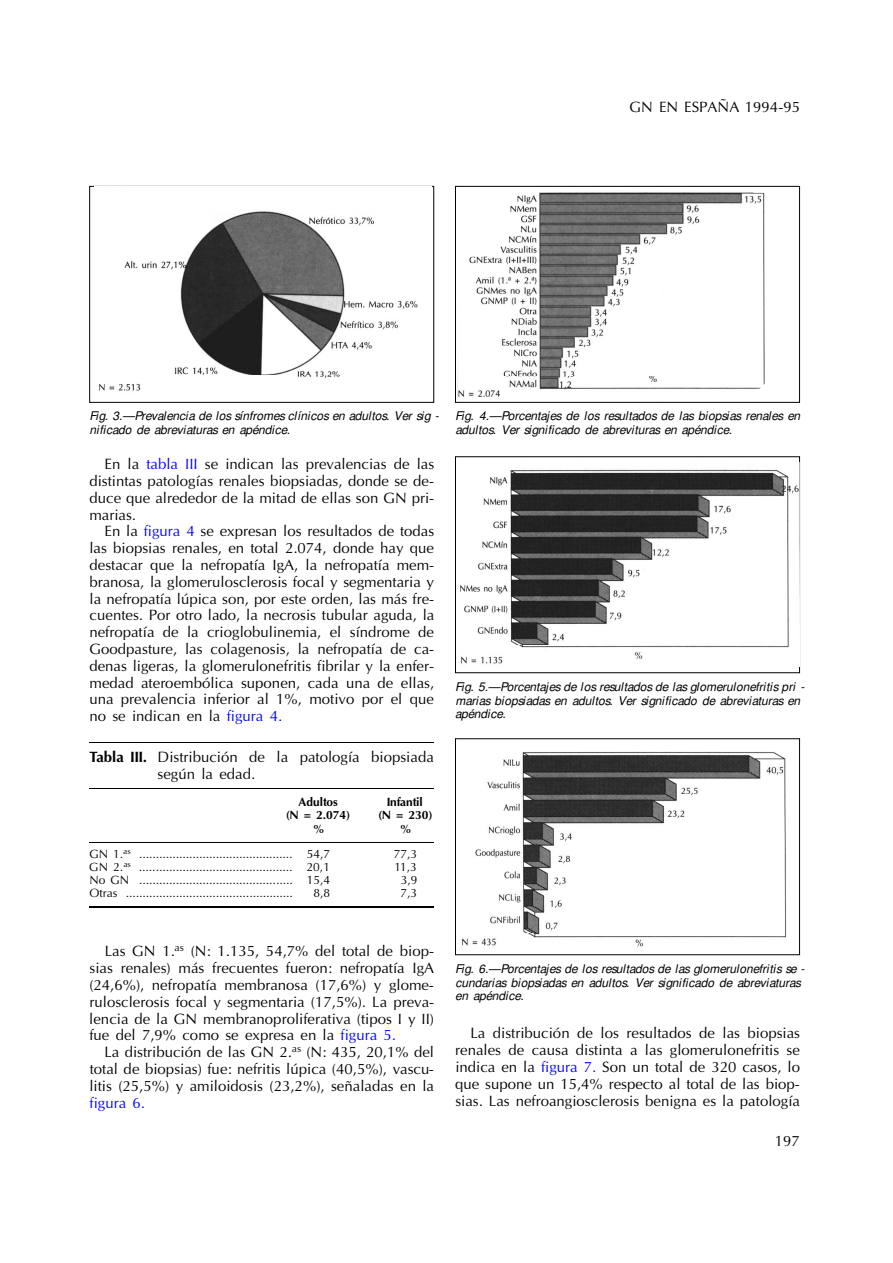
<style>
.page{position:relative;width:893px;height:1263px;background:#fff}
.page>*{position:absolute;margin:0;border:0;box-sizing:border-box;transform-origin:0 0}
.t1{font:15px/16.8px "Optima";color:#000;text-align:justify}
.t2{font:15px "Optima";color:#00f}
.t3{font:italic 12px/13.6px "Optima";color:#000}
.t4{font:12px "Optima";color:#000}
.t5{font:700 12px "Optima";color:#000}
.s1{color:#00f}
.s2{font-weight:700}
</style>
<div class="page">
<hr style="left:89px;top:742px;width:345px;height:1px;background:#000">
<hr style="left:89px;top:788px;width:345px;height:1px;background:#000">
<hr style="left:89px;top:842px;width:345px;height:1px;background:#000">
<hr style="left:89px;top:906px;width:345px;height:2px;background:#000">
<div style="left:89px;top:186px;width:345px;height:217px;border:1px solid #000"></div>
<img style="left:94px;top:187px;width:337px;height:204px">
<div style="left:455px;top:186px;width:345px;height:217px;border:1px solid #000"></div>
<img style="left:456px;top:188px;width:309px;height:212px">
<img style="left:459px;top:469px;width:340px;height:195px">
<div style="left:455px;top:738px;width:345px;height:217px;border:1px solid #000"></div>
<img style="left:462px;top:751px;width:324px;height:196px">
<p class="t1" style="left:629px;top:100px;width:172px">GN EN ESPAÑA 1994-95</p>
<p class="t3" style="left:89px;top:410px;width:351px">Fig. 3.—Prevalencia de los sínfromes clínicos en adultos. Ver sig - nificado de abreviaturas en apéndice.</p>
<p class="t3" style="left:455px;top:410px;width:346px">Fig. 4.—Porcentajes de los resultados de las biopsias renales en adultos. Ver significado de abrevituras en apéndice.</p>
<p class="t1" style="left:89px;top:457px;width:346px;text-indent:15px">En la <span class="s1">tabla III</span> se indican las prevalencias de las distintas patologías renales biopsiadas, donde se de&shy;duce que alrededor de la mitad de ellas son GN pri&shy;marias.</p>
<p class="t1" style="left:89px;top:524px;width:346px;text-indent:15px">En la <span class="s1">figura 4</span> se expresan los resultados de todas las biopsias renales, en total 2.074, donde hay que destacar que la nefropatía IgA, la nefropatía mem&shy;branosa, la glomerulosclerosis focal y segmentaria y la nefropatía lúpica son, por este orden, las más fre&shy;cuentes. Por otro lado, la necrosis tubular aguda, la nefropatía de la crioglobulinemia, el síndrome de Goodpasture, las colagenosis, la nefropatía de ca&shy;denas ligeras, la glomerulonefritis fibrilar y la enfer&shy;medad ateroembólica suponen, cada una de ellas, una prevalencia inferior al 1%, motivo por el que no se indican en la <span class="s1">figura 4.</span></p>
<p class="t1" style="left:158px;top:749px;width:278px;text-indent:-68px"><span class="s2">Tabla III.</span> Distribución de la patología biopsiada según la edad.</p>
<p class="t5" style="left:298px;top:797px;width:41px">Adultos</p>
<p class="t5" style="left:387px;top:797px;width:38px">Infantil</p>
<p class="t5" style="left:286px;top:810px;width:65px">(N = 2.074)</p>
<p class="t5" style="left:378px;top:810px;width:55px">(N = 230)</p>
<p class="t5" style="left:313px;top:824px;width:13px">%</p>
<p class="t5" style="left:400px;top:824px;width:13px">%</p>
<p class="t4" style="left:89px;top:848px;width:242px">GN 1.<sup>as</sup> .............................................. 54,7</p>
<p class="t4" style="left:394px;top:848px;width:25px">77,3</p>
<p class="t4" style="left:89px;top:862px;width:242px">GN 2.<sup>as</sup> .............................................. 20,1</p>
<p class="t4" style="left:394px;top:862px;width:24px">11,3</p>
<p class="t4" style="left:90px;top:875px;width:242px">No GN .............................................. 15,4</p>
<p class="t4" style="left:400px;top:875px;width:18px">3,9</p>
<p class="t4" style="left:89px;top:888px;width:205px">Otras ..................................................</p>
<p class="t4" style="left:313px;top:888px;width:18px">8,8</p>
<p class="t4" style="left:400px;top:888px;width:18px">7,3</p>
<p class="t1" style="left:89px;top:944px;width:346px;text-indent:15px">Las GN 1.<sup>as</sup> (N: 1.135, 54,7% del total de biop&shy;sias renales) más frecuentes fueron: nefropatía IgA (24,6%), nefropatía membranosa (17,6%) y glome&shy;rulosclerosis focal y segmentaria (17,5%). La preva&shy;lencia de la GN membranoproliferativa (tipos I y II) fue del 7,9% como se expresa en la <span class="s1">figura 5.</span></p>
<p class="t1" style="left:89px;top:1045px;width:346px;text-indent:15px">La distribución de las GN 2.<sup>as</sup> (N: 435, 20,1% del total de biopsias) fue: nefritis lúpica (40,5%), vascu&shy;litis (25,5%) y amiloidosis (23,2%), señaladas en la</p>
<p class="t2" style="left:90px;top:1096px;width:57px">figura 6.</p>
<p class="t3" style="left:455px;top:681px;width:350px">Fig. 5.—Porcentajes de los resultados de las glomerulonefritis pri - marias biopsiadas en adultos. Ver significado de abreviaturas en apéndice.</p>
<p class="t3" style="left:455px;top:963px;width:350px">Fig. 6.—Porcentajes de los resultados de las glomerulonefritis se - cundarias biopsiadas en adultos. Ver significado de abreviaturas en apéndice.</p>
<p class="t1" style="left:455px;top:1025px;width:346px;text-indent:15px">La distribución de los resultados de las biopsias renales de causa distinta a las glomerulonefritis se indica en la <span class="s1">figura 7.</span> Son un total de 320 casos, lo que supone un 15,4% respecto al total de las biop&shy;sias. Las nefroangiosclerosis benigna es la patología</p>
<p class="t1" style="left:774px;top:1133px;width:27px">197</p>
</div>
